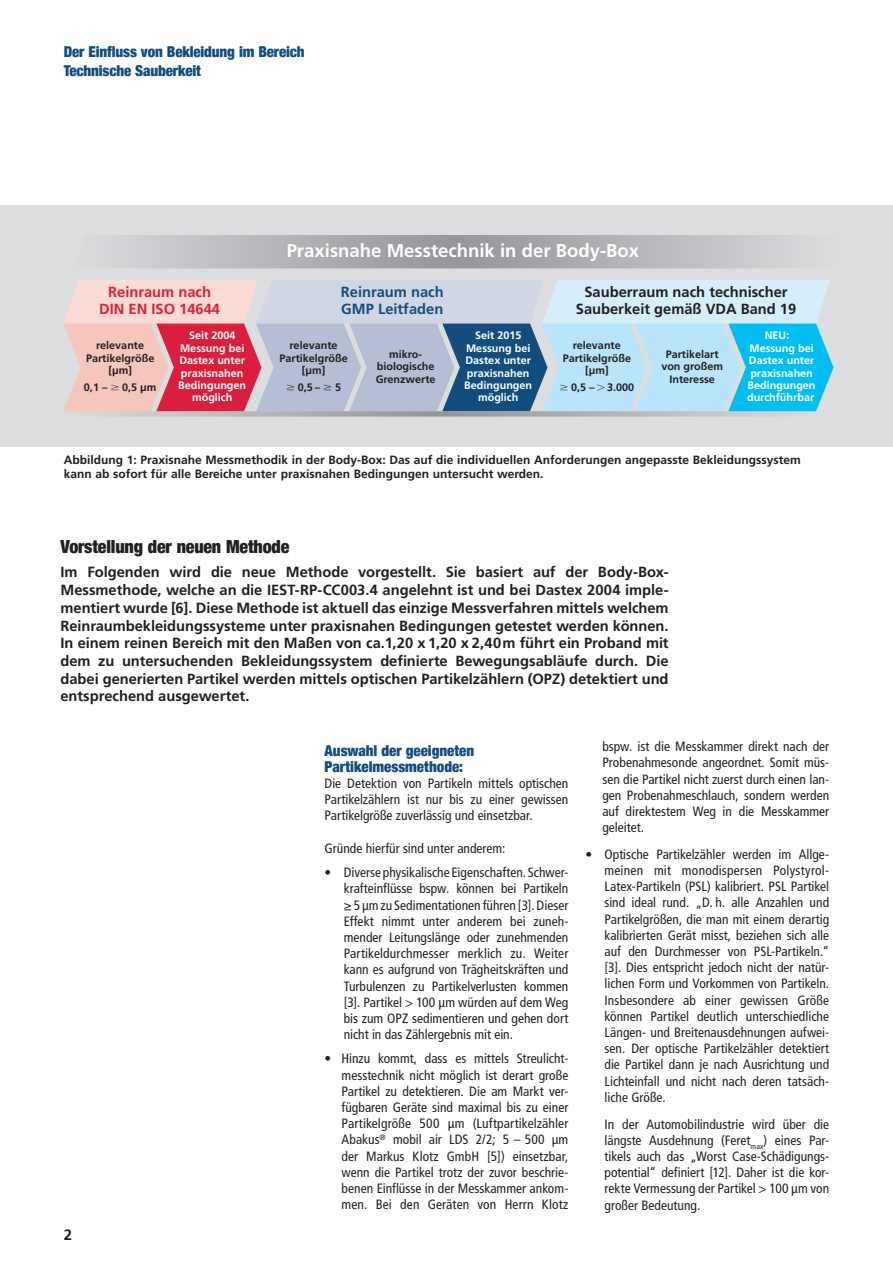
<style>
.page{position:relative;width:893px;height:1263px;background:#fff}
.page>*{position:absolute;margin:0;border:0;box-sizing:border-box;transform-origin:0 0}
.t1{font:700 18.6px "Frutiger LT Std";color:#fff}
.t2{font:900 condensed 18px "Helvetica Neue";letter-spacing:-.01em;color:#231f20}
.t3{font:900 condensed 15px/16.2px "Helvetica Neue";letter-spacing:-.01em;color:#134d7e}
.t4{font:700 15px "Frutiger LT Std";color:#231f20}
.t5{font:700 14.7px/17.7px "Frutiger LT Std";color:#231f20;text-align:center}
.t6{font:700 14.7px/17px "Frutiger LT Std";color:#da1f3d;text-align:center}
.t7{font:700 14.7px/17px "Frutiger LT Std";color:#134d7e}
.t8{font:condensed 13.5px/16.2px "Frutiger LT Std";color:#231f20;text-align:justify}
.t9{font:700 12px/13.5px "Frutiger LT Std";color:#231f20}
.t10{font:700 10.8px/12.3px "Frutiger LT Std";color:#fff;text-align:center}
.t11{font:700 10.8px/12.3px "Frutiger LT Std";color:#231f20;text-align:center}
</style>
<div class="page">
<div style="left:0;top:205px;width:893px;height:241px;background:#dcdddf"></div>
<svg style="left:122px;top:235px;width:664px;height:33px;background:#b2b3b6"></svg>
<svg style="left:76px;top:411px;width:740px;height:6px"></svg>
<svg style="left:63px;top:280px;width:770px;height:131px"></svg>
<p class="t3" style="left:64px;top:42px;width:242px;line-height:18.6px">Der Einfluss von Bekleidung im Bereich<br>Technische Sauberkeit</p>
<h1 class="t1" style="left:287px;top:240px;width:354px">Praxisnahe Messtechnik in der Body-Box</h1>
<p class="t6" style="left:99px;top:284px;width:122px">Reinraum nach<br>DIN EN ISO 14644</p>
<p class="t7" style="left:341px;top:284px;width:104px">Reinraum nach<br>GMP Leitfaden</p>
<p class="t5" style="left:576px;top:284px;width:222px;line-height:17px">Sauberraum nach technischer<br>Sauberkeit gemäß VDA Band 19</p>
<p class="t11" style="left:86px;top:340px;width:70px">relevante<br>Partikelgröße [µm]</p>
<p class="t11" style="left:84px;top:381px;width:25px">0,1 –</p>
<p class="t11" style="left:122px;top:381px;width:36px">0,5 µm</p>
<p class="t10" style="left:178px;top:330px;width:69px">Seit 2004<br>Messung bei<br>Dastex unter praxisnahen<br>Bedingungen möglich</p>
<p class="t10" style="left:464px;top:330px;width:69px">Seit 2015<br>Messung bei<br>Dastex unter praxisnahen<br>Bedingungen möglich</p>
<p class="t10" style="left:765px;top:330px;width:26px">NEU:</p>
<p class="t11" style="left:279px;top:340px;width:70px">relevante<br>Partikelgröße [µm]</p>
<p class="t11" style="left:298px;top:381px;width:24px">0,5 –</p>
<p class="t11" style="left:335px;top:381px;width:8px">5</p>
<p class="t11" style="left:563px;top:340px;width:70px">relevante<br>Partikelgröße [µm]</p>
<p class="t11" style="left:571px;top:381px;width:65px">0,5 – 3.000</p>
<p class="t10" style="left:749px;top:342px;width:66px">Messung bei</p>
<p class="t10" style="left:749px;top:354px;width:67px">Dastex unter</p>
<p class="t10" style="left:750px;top:367px;width:64px">praxisnahen</p>
<p class="t10" style="left:748px;top:379px;width:69px">Bedingungen</p>
<p class="t10" style="left:747px;top:391px;width:69px">durchführbar</p>
<p class="t11" style="left:376px;top:348px;width:61px">mikro&shy;biologische<br>Grenzwerte</p>
<p class="t11" style="left:661px;top:348px;width:63px">Partikelart von großem<br>Interesse</p>
<p class="t9" style="left:64px;top:453px;width:738px">Abbildung 1: Praxisnahe Messmethodik in der Body-Box: Das auf die individuellen Anforderungen angepasste Bekleidungssystem kann ab sofort für alle Bereiche unter praxisnahen Bedingungen untersucht werden.</p>
<h2 class="t2" style="left:60px;top:532px;width:230px">Vorstellung der neuen Methode</h2>
<p class="t5" style="left:60px;top:563px;width:610px;text-align:justify">Im Folgenden wird die neue Methode vorgestellt. Sie basiert auf der Body-Box-Messmethode, welche an die IEST-RP-CC003.4 angelehnt ist und bei Dastex 2004 imple&shy;mentiert wurde [6]. Diese Methode ist aktuell das einzige Messverfahren mittels welchem Reinraumbekleidungssysteme unter praxisnahen Bedingungen getestet werden können.<br>In einem reinen Bereich mit den Maßen von ca. 1,20 x 1,20 x 2,40 m führt ein Proband mit dem zu untersuchenden Bekleidungssystem definierte Bewegungsabläufe durch. Die dabei generierten Partikel werden mittels optischen Partikelzählern (OPZ) detektiert und entsprechend ausgewertet.</p>
<p class="t4" style="left:64px;top:1225px;width:10px">2</p>
<p class="t3" style="left:325px;top:741px;width:151px">Auswahl der geeigneten<br>Partikelmessmethode:</p>
<p class="t8" style="left:325px;top:775px;width:245px">Die Detektion von Partikeln mittels optischen Partikelzählern ist nur bis zu einer gewissen Partikelgröße zuverlässig und einsetzbar.</p>
<p class="t8" style="left:325px;top:840px;width:182px">Gründe hierfür sind unter anderem:</p>
<p class="t8" style="left:344px;top:864px;width:226px;text-indent:-19px">• Diverse physikalische Eigenschaften. Schwer&shy;krafteinflüsse bspw. können bei Partikeln ≥ 5 µm zu Sedimentationen führen [3]. Dieser Effekt nimmt unter anderem bei zuneh&shy;mender Leitungslänge oder zunehmenden Partikeldurchmesser merklich zu. Weiter kann es aufgrund von Trägheitskräften und Turbulenzen zu Partikelverlusten kommen [3]. Partikel &gt; 100 µm würden auf dem Weg bis zum OPZ sedimentieren und gehen dort nicht in das Zählergebnis mit ein.</p>
<p class="t8" style="left:342px;top:1051px;width:228px;text-indent:-17px">• Hinzu kommt, dass es mittels Streulicht&shy;messtechnik nicht möglich ist derart große Partikel zu detektieren. Die am Markt ver&shy;fügbaren Geräte sind maximal bis zu einer Partikelgröße 500 µm (Luftpartikelzähler Abakus<sup>®</sup> mobil air LDS 2/2; 5 – 500 µm der Markus Klotz GmbH [5]) einsetzbar, wenn die Partikel trotz der zuvor beschrie&shy;benen Einflüsse in der Messkammer ankom&shy;men. Bei den Geräten von Herrn Klotz</p>
<p class="t8" style="left:602px;top:738px;width:228px">bspw. ist die Messkammer direkt nach der Probenahmesonde angeordnet. Somit müs&shy;sen die Partikel nicht zuerst durch einen lan&shy;gen Probenahmeschlauch, sondern werden auf direktestem Weg in die Messkammer geleitet.</p>
<p class="t8" style="left:604px;top:846px;width:226px;text-indent:-19px">• Optische Partikelzähler werden im Allge&shy;meinen mit monodispersen Polystyrol-Latex-Partikeln (PSL) kalibriert. PSL Partikel sind ideal rund. „D. h. alle Anzahlen und Partikelgrößen, die man mit einem derartig kalibrierten Gerät misst, beziehen sich alle auf den Durchmesser von PSL-Partikeln.“ [3]. Dies entspricht jedoch nicht der natür&shy;lichen Form und Vorkommen von Partikeln.<br>Insbesondere ab einer gewissen Größe können Partikel deutlich unterschiedliche Längen- und Breitenausdehnungen aufwei&shy;sen. Der optische Partikelzähler detektiert die Partikel dann je nach Ausrichtung und Lichteinfall und nicht nach deren tatsäch&shy;liche Größe.</p>
<p class="t8" style="left:604px;top:1116px;width:226px">In der Automobilindustrie wird über die längste Ausdehnung (Feret<sub>max</sub>) eines Par&shy;tikels auch das „Worst Case-Schädigungs&shy;potential“ definiert [12]. Daher ist die kor&shy;rekte Vermessung der Partikel &gt; 100 µm von großer Bedeutung.</p>
</div>
